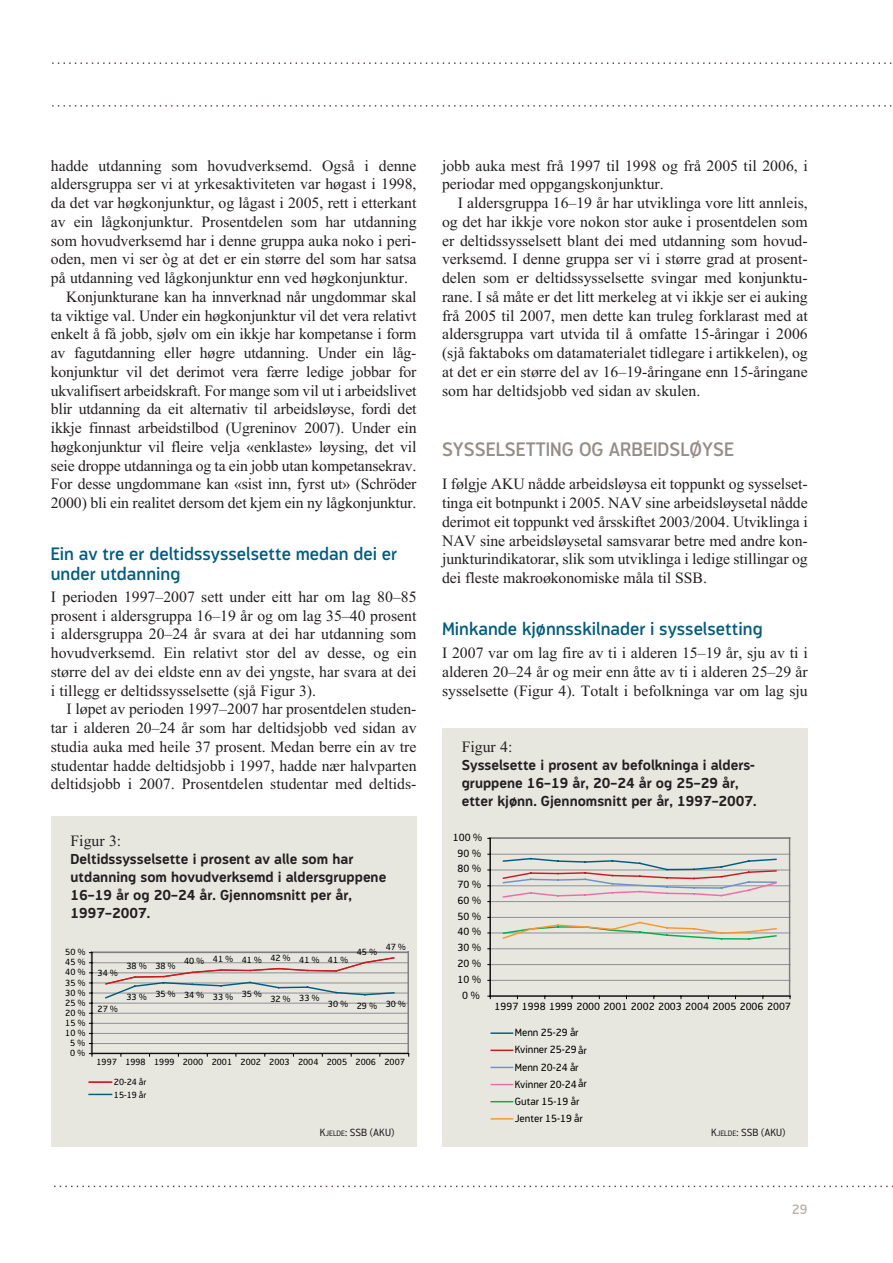
<style>
.page{position:relative;width:893px;height:1263px;background:#fff}
.page>*{position:absolute;margin:0;border:0;box-sizing:border-box;transform-origin:0 0}
.t1{font:600 19.5px "Modus";color:#958d88}
.t2{font:600 18px/20.2px "Modus";color:#005b7f}
.t3{font:15.75px/18.8px "Times New Roman";letter-spacing:-.005em;color:#231f20;text-align:justify}
.t4{font:700 14.25px/18px "Modus";color:#231f20}
.t5{font:600 13.5px "Modus";color:#bcb5ae}
.t6{font:10.5px/17.1px "Modus";color:#000}
.t7{font:10.5px "Modus";color:#231f20}
.t8{font:9px/12.3px "Modus";color:#000}
.s1{font-size:7.8px}
</style>
<div class="page">
<svg style="left:54px;top:1186px;width:839px;height:1px"></svg>
<svg style="left:52px;top:105px;width:840px;height:2px"></svg>
<svg style="left:52px;top:63px;width:840px;height:1px"></svg>
<div style="left:54px;top:816px;width:362px;height:331px;background:#e7e7e0"></div>
<hr style="left:92px;top:1043px;width:317px;height:1px;background:#8e9195">
<hr style="left:92px;top:1033px;width:317px;height:1px;background:#8e9195">
<hr style="left:92px;top:1023px;width:317px;height:1px;background:#8e9195">
<hr style="left:92px;top:1013px;width:317px;height:1px;background:#8e9195">
<hr style="left:92px;top:1003px;width:317px;height:1px;background:#8e9195">
<hr style="left:92px;top:993px;width:317px;height:1px;background:#8e9195">
<hr style="left:92px;top:983px;width:317px;height:1px;background:#8e9195">
<hr style="left:92px;top:972px;width:317px;height:1px;background:#8e9195">
<hr style="left:92px;top:962px;width:317px;height:1px;background:#8e9195">
<hr style="left:92px;top:951px;width:316px;height:2px;background:#7c7e82">
<hr style="left:407px;top:952px;width:2px;height:101px;background:#7c7e82">
<hr style="left:92px;top:1052px;width:316px;height:2px;background:#7c7e82">
<hr style="left:91px;top:952px;width:1px;height:101px;background:#7c7e82">
<hr style="left:92px;top:953px;width:1px;height:100px;background:#000">
<hr style="left:92px;top:1053px;width:317px;height:1px;background:#000">
<svg style="left:104px;top:957px;width:292px;height:42px"></svg>
<hr style="left:89px;top:1081px;width:23px;height:2px;background:#ce171e">
<svg style="left:89px;top:1094px;width:23px;height:1px"></svg>
<div style="left:444px;top:728px;width:364px;height:419px;background:#e7e7e0"></div>
<hr style="left:490px;top:980px;width:300px;height:1px;background:#8e9195">
<hr style="left:490px;top:964px;width:300px;height:1px;background:#8e9195">
<hr style="left:490px;top:948px;width:300px;height:1px;background:#8e9195">
<hr style="left:490px;top:933px;width:300px;height:1px;background:#8e9195">
<hr style="left:490px;top:917px;width:300px;height:1px;background:#8e9195">
<hr style="left:490px;top:901px;width:300px;height:1px;background:#8e9195">
<hr style="left:490px;top:885px;width:300px;height:1px;background:#8e9195">
<hr style="left:490px;top:870px;width:300px;height:1px;background:#8e9195">
<hr style="left:490px;top:854px;width:300px;height:1px;background:#8e9195">
<hr style="left:490px;top:837px;width:300px;height:2px;background:#7c7e82">
<hr style="left:789px;top:838px;width:1px;height:158px;background:#7c7e82">
<hr style="left:490px;top:995px;width:300px;height:1px;background:#7c7e82">
<hr style="left:489px;top:838px;width:2px;height:158px;background:#7c7e82">
<hr style="left:490px;top:838px;width:1px;height:158px;background:#000">
<hr style="left:490px;top:996px;width:300px;height:1px;background:#000">
<svg style="left:502px;top:857px;width:276px;height:41px"></svg>
<svg style="left:502px;top:921px;width:276px;height:19px"></svg>
<hr style="left:491px;top:1032px;width:22px;height:2px;background:#005b7f">
<hr style="left:491px;top:1049px;width:22px;height:2px;background:#ce171e">
<svg style="left:491px;top:1067px;width:22px;height:1px"></svg>
<svg style="left:491px;top:1084px;width:22px;height:1px"></svg>
<svg style="left:491px;top:1101px;width:22px;height:1px"></svg>
<svg style="left:491px;top:1118px;width:22px;height:1px"></svg>
<p class="t3" style="left:51px;top:157px;width:367px">hadde utdanning som hovudverksemd. Også i denne</p>
<p class="t3" style="left:51px;top:176px;width:367px">aldersgruppa ser vi at yrkesaktiviteten var høgast i 1998,</p>
<p class="t3" style="left:51px;top:195px;width:367px">da det var høgkonjunktur, og lågast i 2005, rett i etterkant</p>
<p class="t3" style="left:51px;top:214px;width:367px">av ein lågkonjunktur. Prosentdelen som har utdanning</p>
<p class="t3" style="left:51px;top:232px;width:367px">som hovudverksemd har i denne gruppa auka noko i peri-</p>
<p class="t3" style="left:51px;top:251px;width:367px">oden, men vi ser òg at det er ein større del som har satsa</p>
<p class="t3" style="left:51px;top:270px;width:359px">på utdanning ved lågkonjunktur enn ved høgkonjunktur.</p>
<p class="t3" style="left:66px;top:289px;width:352px">Konjunkturane kan ha innverknad når ungdommar skal</p>
<p class="t3" style="left:51px;top:307px;width:367px">ta viktige val. Under ein høgkonjunktur vil det vera relativt</p>
<p class="t3" style="left:51px;top:326px;width:367px">enkelt å få jobb, sjølv om ein ikkje har kompetanse i form</p>
<p class="t3" style="left:51px;top:345px;width:367px">av fagutdanning eller høgre utdanning. Under ein låg-</p>
<p class="t3" style="left:51px;top:364px;width:367px">konjunktur vil det derimot vera færre ledige jobbar for</p>
<p class="t3" style="left:51px;top:382px;width:367px">ukvalifisert arbeidskraft. For mange som vil ut i arbeidslivet</p>
<p class="t3" style="left:51px;top:401px;width:367px">blir utdanning da eit alternativ til arbeidsløyse, fordi det</p>
<p class="t3" style="left:51px;top:420px;width:367px">ikkje finnast arbeidstilbod (Ugreninov 2007). Under ein</p>
<p class="t3" style="left:51px;top:439px;width:367px">høgkonjunktur vil fleire velja «enklaste» løysing, det vil</p>
<p class="t3" style="left:51px;top:457px;width:367px">seie droppe utdanninga og ta ein jobb utan kompetansekrav.</p>
<p class="t3" style="left:51px;top:476px;width:367px">For desse ungdommane kan «sist inn, fyrst ut» (Schröder</p>
<p class="t3" style="left:51px;top:495px;width:367px">2000) bli ein realitet dersom det kjem ein ny lågkonjunktur.</p>
<p class="t2" style="left:51px;top:546px;width:348px">Ein av tre er deltidssysselsette medan dei er under utdanning</p>
<p class="t3" style="left:51px;top:589px;width:367px">I perioden 1997–2007 sett under eitt har om lag 80–85 prosent i aldersgruppa 16–19 år og om lag 35–40 prosent i aldersgruppa 20–24 år svara at dei har utdanning som hovudverksemd. Ein relativt stor del av desse, og ein større del av dei eldste enn av dei yngste, har svara at dei i tillegg er deltidssysselsette (sjå Figur 3).</p>
<p class="t3" style="left:51px;top:701px;width:367px;text-indent:16px">I løpet av perioden 1997–2007 har prosentdelen studen&shy;tar i alderen 20–24 år som har deltidsjobb ved sidan av studia auka med heile 37 prosent. Medan berre ein av tre studentar hadde deltidsjobb i 1997, hadde nær halvparten deltidsjobb i 2007. Prosentdelen studentar med deltids-</p>
<p class="t3" style="left:71px;top:832px;width:52px">Figur 3:</p>
<p class="t4" style="left:71px;top:850px;width:317px">Deltidssysselsette i prosent av alle som har utdanning som hovudverksemd i aldersgruppene 16–19 år og 20–24 år. Gjennomsnitt per år, 1997–2007.</p>
<p class="t8" style="left:65px;top:947px;width:22px">50 %</p>
<p class="t8" style="left:65px;top:957px;width:22px">45 %</p>
<p class="t8" style="left:65px;top:967px;width:22px">40 %</p>
<p class="t8" style="left:65px;top:977px;width:22px">35 %</p>
<p class="t8" style="left:65px;top:987px;width:22px">30 %</p>
<p class="t8" style="left:65px;top:997px;width:22px">25 %</p>
<p class="t8" style="left:65px;top:1007px;width:22px">20 %</p>
<p class="t8" style="left:65px;top:1018px;width:22px">15 %</p>
<p class="t8" style="left:65px;top:1028px;width:22px">10 %</p>
<p class="t8" style="left:70px;top:1038px;width:17px">5 %</p>
<p class="t8" style="left:70px;top:1048px;width:17px">0 %</p>
<p class="t8" style="left:98px;top:968px;width:22px">34 %</p>
<p class="t8" style="left:98px;top:1003px;width:22px">27 %</p>
<p class="t8" style="left:127px;top:961px;width:51px">38 % 38 %</p>
<p class="t8" style="left:184px;top:954px;width:166px">40 % 41 % 41 % 42 % 41 % 41 %</p>
<p class="t8" style="left:357px;top:946px;width:22px">45 %</p>
<p class="t8" style="left:386px;top:941px;width:22px">47 %</p>
<p class="t8" style="left:127px;top:990px;width:137px">33 % 35 % 34 % 33 % 35 %</p>
<p class="t8" style="left:270px;top:993px;width:51px">32 % 33 %</p>
<p class="t8" style="left:328px;top:999px;width:80px">30 % 29 % 30 %</p>
<p class="t8" style="left:96px;top:1057px;width:310px">1997 1998 1999 2000 2001 2002 2003 2004 2005 2006 2007</p>
<p class="t8" style="left:114px;top:1077px;width:34px">20-24 år<br>15-19 år</p>
<p class="t7" style="left:320px;top:1128px;width:76px">K<span class="s1">JELDE</span>: SSB (AKU)</p>
<p class="t3" style="left:442px;top:157px;width:367px">jobb auka mest frå 1997 til 1998 og frå 2005 til 2006, i periodar med oppgangskonjunktur.</p>
<p class="t3" style="left:442px;top:195px;width:367px;text-indent:16px">I aldersgruppa 16–19 år har utviklinga vore litt annleis, og det har ikkje vore nokon stor auke i prosentdelen som er deltidssysselsett blant dei med utdanning som hovud&shy;verksemd. I denne gruppa ser vi i større grad at prosent&shy;delen som er deltidssysselsette svingar med konjunktu&shy;rane. I så måte er det litt merkeleg at vi ikkje ser ei auking frå 2005 til 2007, men dette kan truleg forklarast med at aldersgruppa vart utvida til å omfatte 15-åringar i 2006 (sjå faktaboks om datamaterialet tidlegare i artikkelen), og at det er ein større del av 16–19-åringane enn 15-åringane som har deltidsjobb ved sidan av skulen.</p>
<p class="t1" style="left:442px;top:442px;width:293px">SYSSELSETTING OG ARBEIDSLØYSE</p>
<p class="t3" style="left:442px;top:476px;width:367px">I følgje AKU nådde arbeidsløysa eit toppunkt og sysselset&shy;tinga eit botnpunkt i 2005. NAV sine arbeidsløysetal nådde derimot eit toppunkt ved årsskiftet 2003/2004. Utviklinga i NAV sine arbeidsløysetal samsvarar betre med andre kon&shy;junkturindikatorar, slik som utviklinga i ledige stillingar og dei fleste makroøkonomiske måla til SSB.</p>
<p class="t2" style="left:442px;top:621px;width:322px">Minkande kjønnsskilnader i sysselsetting</p>
<p class="t3" style="left:442px;top:645px;width:367px">I 2007 var om lag fire av ti i alderen 15–19 år, sju av ti i alderen 20–24 år og meir enn åtte av ti i alderen 25–29 år sysselsette (Figur 4). Totalt i befolkninga var om lag sju</p>
<p class="t3" style="left:462px;top:739px;width:52px">Figur 4:</p>
<p class="t4" style="left:462px;top:756px;width:296px">Sysselsette i prosent av befolkninga i alders&shy;gruppene 16–19 år, 20–24 år og 25–29 år, etter kjønn. Gjennomsnitt per år, 1997–2007.</p>
<p class="t6" style="left:453px;top:830px;width:31px">100 %</p>
<p class="t6" style="left:457px;top:846px;width:25px">90 %</p>
<p class="t6" style="left:457px;top:861px;width:25px">80 %</p>
<p class="t6" style="left:457px;top:877px;width:25px">70 %</p>
<p class="t6" style="left:457px;top:893px;width:25px">60 %</p>
<p class="t6" style="left:457px;top:909px;width:25px">50 %</p>
<p class="t6" style="left:457px;top:924px;width:25px">40 %</p>
<p class="t6" style="left:457px;top:940px;width:25px">30 %</p>
<p class="t6" style="left:457px;top:956px;width:25px">20 %</p>
<p class="t6" style="left:457px;top:972px;width:25px">10 %</p>
<p class="t6" style="left:462px;top:987px;width:19px">0 %</p>
<p class="t6" style="left:495px;top:999px;width:298px">1997 1998 1999 2000 2001 2002 2003 2004 2005 2006 2007</p>
<p class="t6" style="left:515px;top:1025px;width:74px">Menn 25-29 år<br>Kvinner 25-29år<br>Menn 20-24 år<br>Kvinner 20-24år<br>Gutar 15-19 år<br>Jenter 15-19 år</p>
<p class="t7" style="left:711px;top:1128px;width:76px">K<span class="s1">JELDE</span>: SSB (AKU)</p>
<p class="t5" style="left:792px;top:1204px;width:17px">29</p>
</div>
